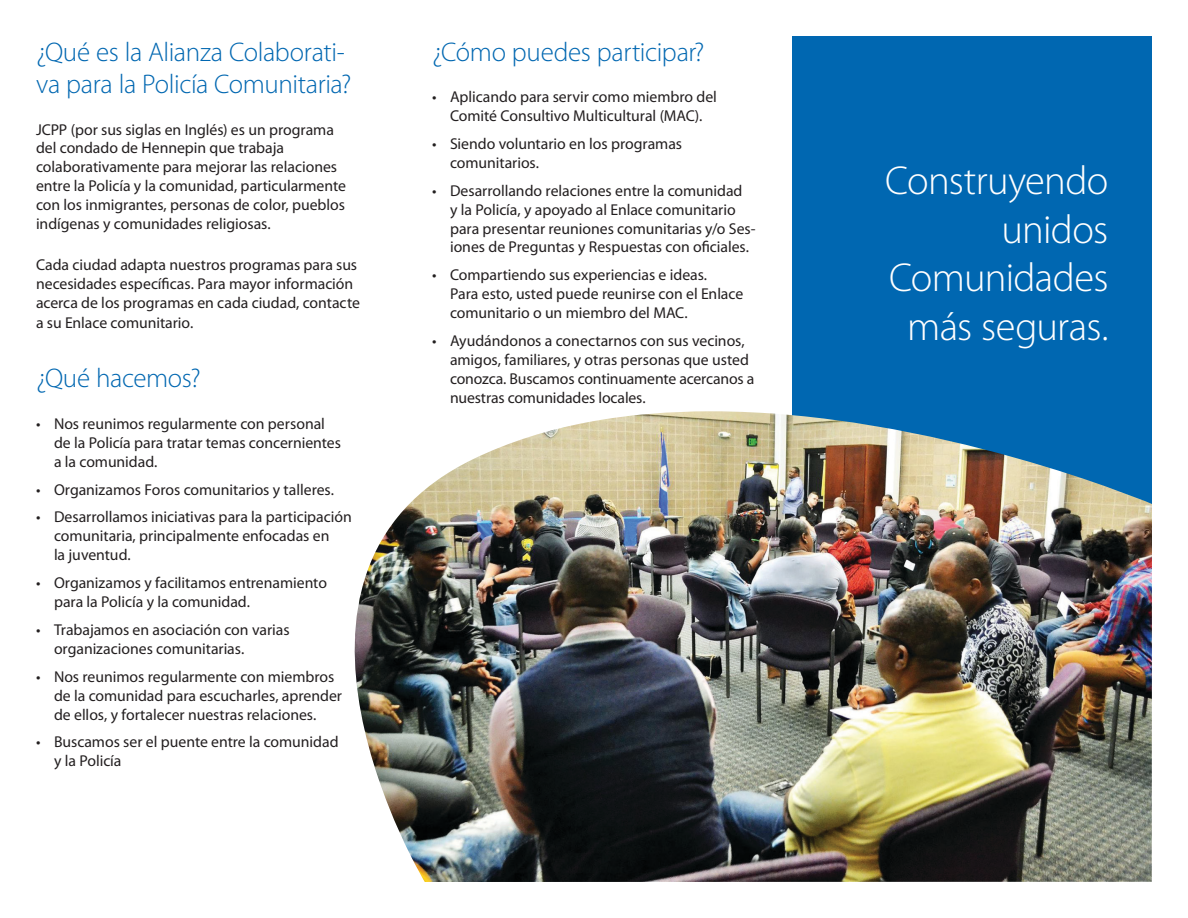
<style>
.page{position:relative;width:1188px;height:918px;background:#fff}
.page>*{position:absolute;margin:0;border:0;box-sizing:border-box;transform-origin:0 0}
.t1{font:300 40.5px/48.6px "Myriad Pro";letter-spacing:-.015em;color:#fff;text-align:right}
.t2{font:300 27px/32.4px "Myriad Pro";letter-spacing:-.015em;color:#0067b1}
.t3{font:15.75px/18.9px "Myriad Pro";letter-spacing:-.005em;color:#231f20}
</style>
<div class="page">
<div style="left:792px;top:36px;width:360px;height:522px;background:#0067b1"></div>
<img style="left:354px;top:411px;width:798px;height:471px">
<h2 class="t2" style="left:36px;top:36px;width:317px">¿Qué es la Alianza Colaborati&shy;va para la Policía Comunitaria?</h2>
<p class="t3" style="left:36px;top:120px;width:312px">JCPP (por sus siglas en Inglés) es un programa del condado de Hennepin que trabaja colaborativamente para mejorar las relaciones entre la Policía y la comunidad, particularmente con los inmigrantes, personas de color, pueblos indígenas y comunidades religiosas.</p>
<p class="t3" style="left:36px;top:256px;width:325px">Cada ciudad adapta nuestros programas para sus necesidades específicas. Para mayor información acerca de los programas en cada ciudad, contacte a su Enlace comunitario.</p>
<h2 class="t2" style="left:36px;top:363px;width:166px">¿Qué hacemos?</h2>
<p class="t3" style="left:54px;top:414px;width:289px;text-indent:-18px">• Nos reunimos regularmente con personal de la Policía para tratar temas concernientes a la comunidad.</p>
<p class="t3" style="left:36px;top:480px;width:300px">• Organizamos Foros comunitarios y talleres.</p>
<p class="t3" style="left:54px;top:508px;width:299px;text-indent:-18px">• Desarrollamos iniciativas para la participación comunitaria, principalmente enfocadas en<br>la juventud.</p>
<p class="t3" style="left:54px;top:574px;width:274px;text-indent:-18px">• Organizamos y facilitamos entrenamiento para la Policía y la comunidad.</p>
<p class="t3" style="left:54px;top:621px;width:237px;text-indent:-18px">• Trabajamos en asociación con varias organizaciones comunitarias.</p>
<p class="t3" style="left:54px;top:667px;width:290px;text-indent:-18px">• Nos reunimos regularmente con miembros de la comunidad para escucharles, aprender de ellos, y fortalecer nuestras relaciones.</p>
<p class="t3" style="left:54px;top:733px;width:286px;text-indent:-18px">• Buscamos ser el puente entre la comunidad y la Policía</p>
<h2 class="t2" style="left:432px;top:36px;width:274px">¿Cómo puedes participar?</h2>
<p class="t3" style="left:432px;top:88px;width:287px;text-align:center">• Aplicando para servir como miembro del<br>Comité Consultivo Multicultural (MAC).</p>
<p class="t3" style="left:450px;top:135px;width:234px;text-indent:-18px">• Siendo voluntario en los programas comunitarios.</p>
<p class="t3" style="left:450px;top:181px;width:307px;text-indent:-18px">• Desarrollando relaciones entre la comunidad<br>y la Policía, y apoyado al Enlace comunitario para presentar reuniones comunitarias y/o Ses&shy;iones de Preguntas y Respuestas con oficiales.</p>
<p class="t3" style="left:450px;top:266px;width:295px;text-indent:-18px">• Compartiendo sus experiencias e ideas.<br>Para esto, usted puede reunirse con el Enlace comunitario o un miembro del MAC.</p>
<p class="t3" style="left:450px;top:332px;width:306px;text-indent:-18px">• Ayudándonos a conectarnos con sus vecinos, amigos, familiares, y otras personas que usted conozca. Buscamos continuamente acercanos a nuestras comunidades locales.</p>
<h1 class="t1" style="left:885px;top:157px;width:225px">Construyendo unidos<br>Comunidades más seguras.</h1>
</div>
